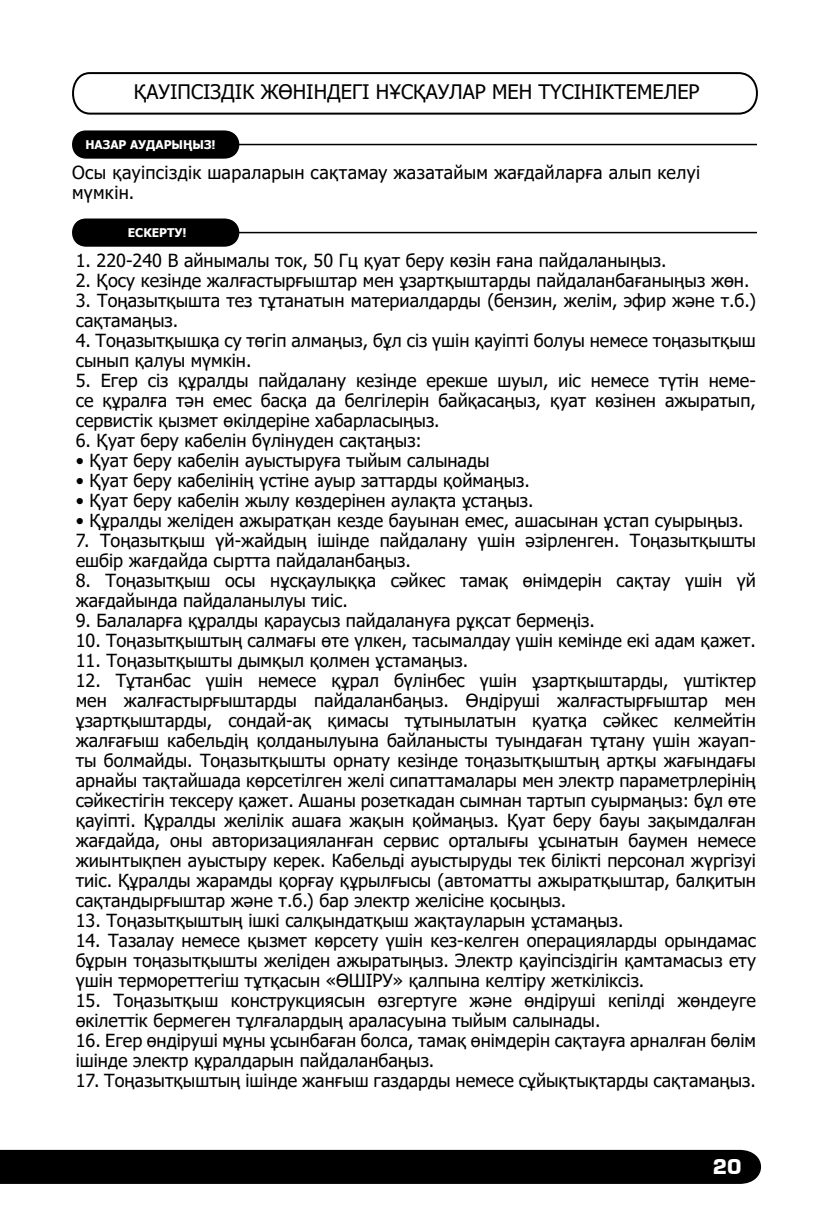
<style>
.page{position:relative;width:828px;height:1214px;background:#fff}
.page>*{position:absolute;margin:0;border:0;box-sizing:border-box;transform-origin:0 0}
.t1{font:20px "Tahoma";color:#000}
.t2{font:700 20px "Europe";color:#fff}
.t3{font:18px/20px "Tahoma";color:#000}
.t4{font:700 12px "Tahoma";color:#fff}
</style>
<div class="page">
<div style="left:0;top:1149px;width:761px;height:34px;background:#000"></div>
<svg style="left:72px;top:72px;width:686px;height:43px"></svg>
<svg style="left:72px;top:130px;width:173px;height:29px;background:#171717"></svg>
<hr style="left:236px;top:144px;width:521px;height:1px;background:#000">
<svg style="left:72px;top:218px;width:173px;height:29px;background:#171717"></svg>
<hr style="left:236px;top:232px;width:521px;height:1px;background:#000">
<p class="t1" style="left:134px;top:79px;width:567px">ҚАУІПСІЗДІК ЖӨНІНДЕГІ НҰСҚАУЛАР МЕН ТҮСІНІКТЕМЕЛЕР</p>
<p class="t4" style="left:85px;top:136px;width:132px">НАЗАР АУДАРЫҢЫЗ!</p>
<p class="t3" style="left:72px;top:163px;width:630px">Осы қауіпсіздік шараларын сақтамау жазатайым жағдайларға алып келуі мүмкін.</p>
<p class="t4" style="left:128px;top:224px;width:60px">ЕСКЕРТУ!</p>
<p class="t3" style="left:76px;top:251px;width:592px">1. 220-240 В айнымалы ток, 50 Гц қуат беру көзін ғана пайдаланыңыз.</p>
<p class="t3" style="left:76px;top:271px;width:675px">2. Қосу кезінде жалғастырғыштар мен ұзартқыштарды пайдаланбағаныңыз жөн.</p>
<p class="t3" style="left:76px;top:291px;width:682px">3. Тоңазытқышта тез тұтанатын материалдарды (бензин, желім, эфир және т.б.) сақтамаңыз.</p>
<p class="t3" style="left:76px;top:331px;width:682px">4. Тоңазытқышқа су төгіп алмаңыз, бұл сіз үшін қауіпті болуы немесе тоңазытқыш сынып қалуы мүмкін.</p>
<p class="t3" style="left:76px;top:371px;width:682px;text-align:justify">5. Егер сіз құралды пайдалану кезінде ерекше шуыл, иіс немесе түтін неме&shy;се құралға тән емес басқа да белгілерін байқасаңыз, қуат көзінен ажыратып, сервистік қызмет өкілдеріне хабарласыңыз.</p>
<p class="t3" style="left:76px;top:431px;width:348px">6. Қуат беру кабелін бүлінуден сақтаңыз:</p>
<p class="t3" style="left:76px;top:451px;width:415px">• Қуат беру кабелін ауыстыруға тыйым салынады</p>
<p class="t3" style="left:76px;top:471px;width:456px">• Қуат беру кабелінің үстіне ауыр заттарды қоймаңыз.</p>
<p class="t3" style="left:76px;top:491px;width:459px">• Қуат беру кабелін жылу көздерінен аулақта ұстаңыз.</p>
<p class="t3" style="left:76px;top:511px;width:669px">• Құралды желіден ажыратқан кезде бауынан емес, ашасынан ұстап суырыңыз.</p>
<p class="t3" style="left:76px;top:531px;width:682px">7. Тоңазытқыш үй-жайдың ішінде пайдалану үшін әзірленген. Тоңазытқышты ешбір жағдайда сыртта пайдаланбаңыз.</p>
<p class="t3" style="left:76px;top:571px;width:682px">8. Тоңазытқыш осы нұсқаулыққа сәйкес тамақ өнімдерін сақтау үшін үй жағдайында пайдаланылуы тиіс.</p>
<p class="t3" style="left:76px;top:611px;width:521px">9. Балаларға құралды қараусыз пайдалануға рұқсат бермеңіз.</p>
<p class="t3" style="left:76px;top:631px;width:682px">10. Тоңазытқыштың салмағы өте үлкен, тасымалдау үшін кемінде екі адам қажет.</p>
<p class="t3" style="left:76px;top:651px;width:394px">11. Тоңазытқышты дымқыл қолмен ұстамаңыз.</p>
<p class="t3" style="left:76px;top:671px;width:682px;text-align:justify">12. Тұтанбас үшін немесе құрал бүлінбес үшін ұзартқыштарды, үштіктер мен жалғастырғыштарды пайдаланбаңыз. Өндіруші жалғастырғыштар мен ұзартқыштарды, сондай-ақ қимасы тұтынылатын қуатқа сәйкес келмейтін жалғағыш кабельдің қолданылуына байланысты туындаған тұтану үшін жауап&shy;ты болмайды. Тоңазытқышты орнату кезінде тоңазытқыштың артқы жағындағы арнайы тақтайшада көрсетілген желі сипаттамалары мен электр параметрлерінің сәйкестігін тексеру қажет. Ашаны розеткадан сымнан тартып суырмаңыз: бұл өте қауіпті. Құралды желілік ашаға жақын қоймаңыз. Қуат беру бауы зақымдалған жағдайда, оны авторизацияланған сервис орталығы ұсынатын баумен немесе жиынтықпен ауыстыру керек. Кабельді ауыстыруды тек білікті персонал жүргізуі тиіс. Құралды жарамды қорғау құрылғысы (автоматты ажыратқыштар, балқитын сақтандырғыштар және т.б.) бар электр желісіне қосыңыз.</p>
<p class="t3" style="left:76px;top:911px;width:549px">13. Тоңазытқыштың ішкі салқындатқыш жақтауларын ұстамаңыз.</p>
<p class="t3" style="left:76px;top:931px;width:682px;text-align:justify">14. Тазалау немесе қызмет көрсету үшін кез-келген операцияларды орындамас бұрын тоңазытқышты желіден ажыратыңыз. Электр қауіпсіздігін қамтамасыз ету үшін термореттегіш тұтқасын «ӨШІРУ» қалпына келтіру жеткіліксіз.</p>
<p class="t3" style="left:76px;top:991px;width:682px">15. Тоңазытқыш конструкциясын өзгертуге және өндіруші кепілді жөндеуге өкілеттік бермеген тұлғалардың араласуына тыйым салынады.</p>
<p class="t3" style="left:76px;top:1031px;width:682px">16. Егер өндіруші мұны ұсынбаған болса, тамақ өнімдерін сақтауға арналған бөлім ішінде электр құралдарын пайдаланбаңыз.</p>
<p class="t3" style="left:76px;top:1071px;width:682px">17. Тоңазытқыштың ішінде жанғыш газдарды немесе сұйықтықтарды сақтамаңыз.</p>
<p class="t2" style="left:712px;top:1154px;width:30px">20</p>
</div>
